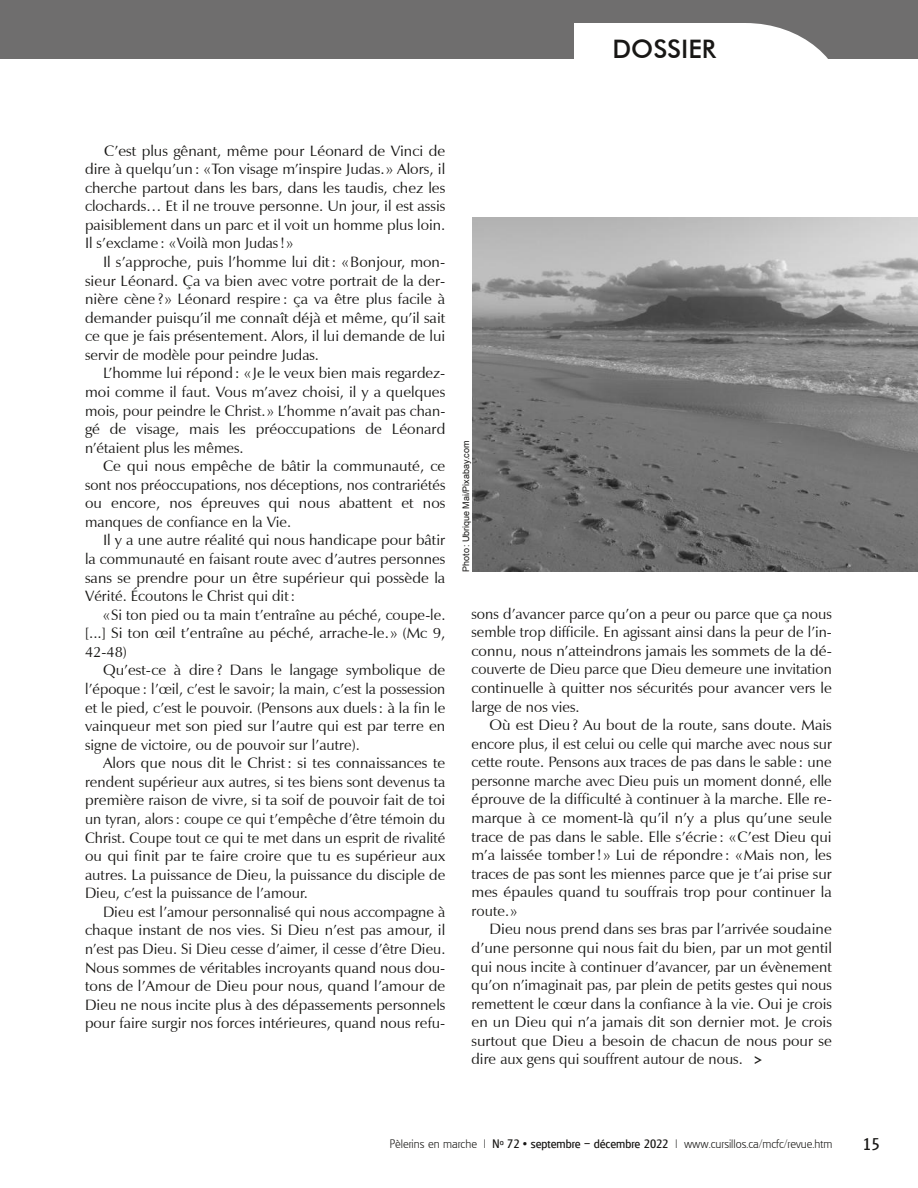
<style>
.page{position:relative;width:918px;height:1188px;background:#fff}
.page>*{position:absolute;margin:0;border:0;box-sizing:border-box;transform-origin:0 0}
.t1{font:500 25.5px "Futura BT";color:#181715}
.t2{font:16.5px "Goudita Sans SF";color:#181715}
.t3{font:15px/18.6px "Zapf Humanist 601 BT";color:#181715;text-align:justify}
.t4{font:12px "Goudita Sans Light SF";color:#181715}
.t5{font:9px "Arial";letter-spacing:-.005em;color:#181715}
.s1{font-family:"Goudita Sans SF"}
</style>
<div class="page">
<img style="left:472px;top:217px;width:446px;height:355px">
<div style="left:0;top:0;width:918px;height:59px;background:#6f6e6e"></div>
<div style="left:574px;top:23px;width:171px;height:56px;background:#fff"></div>
<svg style="left:745px;top:23px;width:83px;height:36px"></svg>
<h1 class="t1" style="left:612px;top:34px;width:105px">DOSSIER</h1>
<p class="t3" style="left:85px;top:141px;width:362px;text-indent:19px">C’est plus gênant, même pour Léonard de Vinci de dire à quelqu’un: «Ton visage m’inspire Judas. » Alors, il cherche partout dans les bars, dans les taudis, chez les clochards… Et il ne trouve personne. Un jour, il est assis paisiblement dans un parc et il voit un homme plus loin.<br>Il s’exclame: «Voilà mon Judas! »</p>
<p class="t3" style="left:85px;top:253px;width:362px;text-indent:18px">Il s’approche, puis l’homme lui dit: «Bonjour, mon&shy;sieur Léonard. Ça va bien avec votre portrait de la der&shy;nière cène?» Léonard respire: ça va être plus facile à demander puisqu’il me connaît déjà et même, qu’il sait ce que je fais présentement. Alors, il lui demande de lui servir de modèle pour peindre Judas.</p>
<p class="t3" style="left:85px;top:364px;width:362px;text-indent:18px">L’homme lui répond: « Je le veux bien mais regardez&shy;moi comme il faut. Vous m’avez choisi, il y a quelques mois, pour peindre le Christ. » L’homme n’avait pas chan&shy;gé de visage, mais les préoccupations de Léonard n’étaient plus les mêmes.</p>
<p class="t3" style="left:85px;top:457px;width:362px;text-indent:18px">Ce qui nous empêche de bâtir la communauté, ce sont nos préoccupations, nos déceptions, nos contrariétés ou encore, nos épreuves qui nous abattent et nos manques de confiance en la Vie.</p>
<p class="t3" style="left:85px;top:531px;width:362px;text-indent:18px">Il y a une autre réalité qui nous handicape pour bâtir la communauté en faisant route avec d’autres personnes sans se prendre pour un être supérieur qui possède la Vérité. Écoutons le Christ qui dit:</p>
<p class="t3" style="left:85px;top:605px;width:362px;text-indent:18px">«Si ton pied ou ta main t’entraîne au péché, coupe-le. [...] Si ton œil t’entraîne au péché, arrache-le. » (Mc 9, 42-48)</p>
<p class="t3" style="left:85px;top:661px;width:362px;text-indent:18px">Qu’est-ce à dire? Dans le langage symbolique de l’époque: l’œil, c’est le savoir; la main, c’est la possession et le pied, c’est le pouvoir. (Pensons aux duels: à la fin le vainqueur met son pied sur l’autre qui est par terre en signe de victoire, ou de pouvoir sur l’autre).</p>
<p class="t3" style="left:85px;top:754px;width:362px;text-indent:18px">Alors que nous dit le Christ: si tes connaissances te rendent supérieur aux autres, si tes biens sont devenus ta première raison de vivre, si ta soif de pouvoir fait de toi un tyran, alors: coupe ce qui t’empêche d’être témoin du Christ. Coupe tout ce qui te met dans un esprit de rivalité ou qui finit par te faire croire que tu es supérieur aux autres. La puissance de Dieu, la puissance du disciple de Dieu, c’est la puissance de l’amour.</p>
<p class="t3" style="left:85px;top:902px;width:362px;text-indent:18px">Dieu est l’amour personnalisé qui nous accompagne à chaque instant de nos vies. Si Dieu n’est pas amour, il n’est pas Dieu. Si Dieu cesse d’aimer, il cesse d’être Dieu.<br>Nous sommes de véritables incroyants quand nous dou&shy;tons de l’Amour de Dieu pour nous, quand l’amour de Dieu ne nous incite plus à des dépassements personnels pour faire surgir nos forces intérieures, quand nous refu-</p>
<p class="t5" style="left:461px;top:572px;width:132px;rotate:-90deg">Photo: Ubrique Mai/Pixabay.com</p>
<p class="t3" style="left:472px;top:604px;width:362px">sons d’avancer parce qu’on a peur ou parce que ça nous semble trop difficile. En agissant ainsi dans la peur de l’in&shy;connu, nous n’atteindrons jamais les sommets de la dé&shy;couverte de Dieu parce que Dieu demeure une invitation continuelle à quitter nos sécurités pour avancer vers le large de nos vies.</p>
<p class="t3" style="left:472px;top:716px;width:362px;text-indent:18px">Où est Dieu? Au bout de la route, sans doute. Mais encore plus, il est celui ou celle qui marche avec nous sur cette route. Pensons aux traces de pas dans le sable: une personne marche avec Dieu puis un moment donné, elle éprouve de la difficulté à continuer à la marche. Elle re&shy;marque à ce moment-là qu’il n’y a plus qu’une seule trace de pas dans le sable. Elle s’écrie: «C’est Dieu qui m’a laissée tomber! » Lui de répondre: «Mais non, les traces de pas sont les miennes parce que je t’ai prise sur mes épaules quand tu souffrais trop pour continuer la route. »</p>
<p class="t3" style="left:472px;top:920px;width:362px;text-indent:18px">Dieu nous prend dans ses bras par l’arrivée soudaine d’une personne qui nous fait du bien, par un mot gentil qui nous incite à continuer d’avancer, par un évènement qu’on n’imaginait pas, par plein de petits gestes qui nous remettent le cœur dans la confiance à la vie. Oui je crois en un Dieu qui n’a jamais dit son dernier mot. Je crois surtout que Dieu a besoin de chacun de nous pour se dire aux gens qui souffrent autour de nous.</p>
<p class="t2" style="left:754px;top:1051px;width:10px">&gt;</p>
<p class="t4" style="left:390px;top:1137px;width:444px">Pèlerins en marche | <span class="s1">N</span><sup>o</sup> <span class="s1">72 • septembre – décembre 2022</span> | www.cursillos.ca/mcfc/revue.htm</p>
<p class="t2" style="left:863px;top:1134px;width:19px">15</p>
</div>
